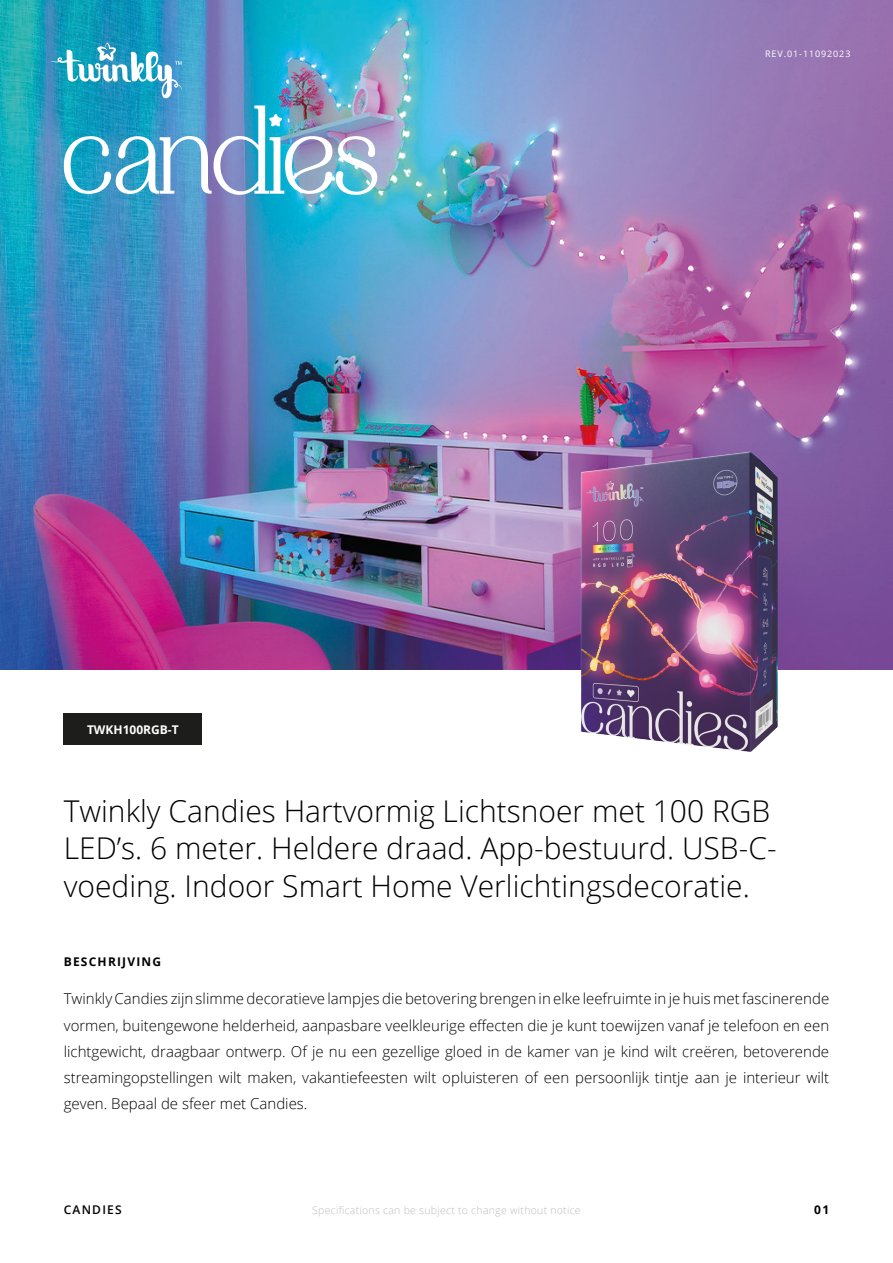
<style>
.page{position:relative;width:893px;height:1263px;background:#fff}
.page>*{position:absolute;margin:0;border:0;box-sizing:border-box;transform-origin:0 0}
.t1{font:300 30px/37.5px "Open Sans";color:#000}
.t2{font:300 15px/26.2px "Open Sans";color:#000;text-align:justify}
.t3{font:700 12px "Open Sans";letter-spacing:.1em;color:#000}
.t4{font:700 12px "Open Sans";color:#fff}
.t5{font:600 12px "Open Sans";letter-spacing:.1em;color:#000}
.t6{font:300 10.5px "Open Sans";letter-spacing:.025em;color:#bdbdbc}
.t7{font:9px "Open Sans";letter-spacing:.1em;color:#fff}
</style>
<div class="page">
<img style="left:0;top:0;width:893px;height:670px">
<div style="left:64px;top:713px;width:138px;height:32px;background:#1d1d1b"></div>
<img style="left:527px;top:451px;width:302px;height:301px">
<svg style="left:50px;top:43px;width:132px;height:56px"></svg>
<img style="left:64px;top:105px;width:313px;height:90px">
<p class="t4" style="left:87px;top:721px;width:93px">TWKH100RGB-T</p>
<p class="t7" style="left:765px;top:47px;width:87px">REV.01-11092023</p>
<p class="t1" style="left:64px;top:791px;width:714px">Twinkly Candies Hartvormig Lichtsnoer met 100 RGB<br>LED’s. 6 meter. Heldere draad. App-bestuurd. USB-C&shy;voeding. Indoor Smart Home Verlichtingsdecoratie.</p>
<p class="t3" style="left:64px;top:953px;width:99px">BESCHRIJVING</p>
<p class="t2" style="left:64px;top:985px;width:767px">Twinkly Candies zijn slimme decoratieve lampjes die betovering brengen in elke leefruimte in je huis met fascinerende vormen, buitengewone helderheid, aanpasbare veelkleurige effecten die je kunt toewijzen vanaf je telefoon en een lichtgewicht, draagbaar ontwerp. Of je nu een gezellige gloed in de kamer van je kind wilt creëren, betoverende streamingopstellingen wilt maken, vakantiefeesten wilt opluisteren of een persoonlijk tintje aan je interieur wilt geven. Bepaal de sfeer met Candies.</p>
<p class="t5" style="left:64px;top:1202px;width:59px">CANDIES</p>
<p class="t3" style="left:814px;top:1201px;width:16px">01</p>
<p class="t6" style="left:312px;top:1203px;width:270px">Specifications can be subject to change without notice</p>
</div>
